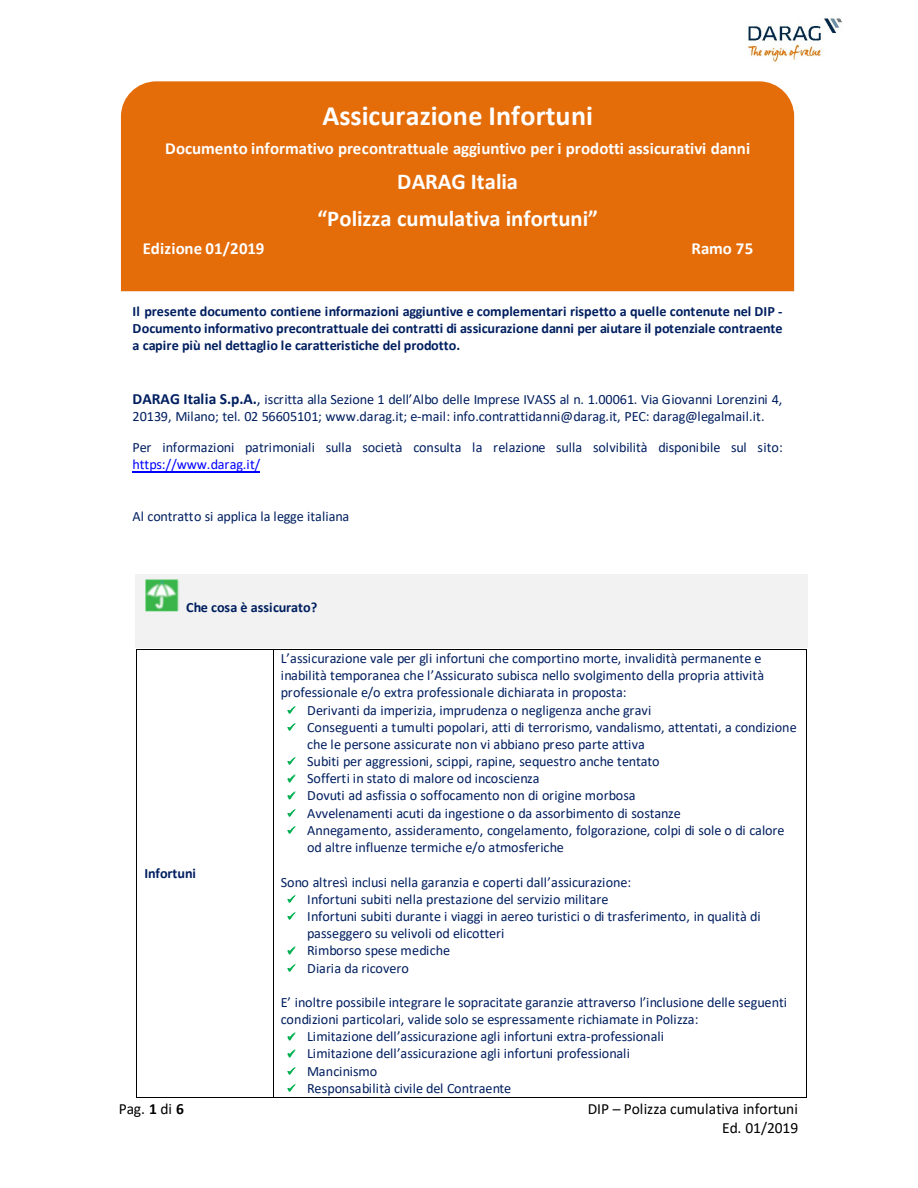
<style>
.page{position:relative;width:918px;height:1188px;background:#fff}
.page>*{position:absolute;margin:0;border:0;box-sizing:border-box;transform-origin:0 0}
.t1{font:700 28.05px "Calibri";letter-spacing:.005em;color:#fff}
.t2{font:700 22.65px/37.5px "Calibri";color:#fff;text-align:center}
.t3{font:700 16.95px "Calibri";letter-spacing:-.005em;color:#fff}
.t4{font:15.6px/19px "Calibri";color:#000;text-align:right}
.t5{font:14.25px/17.2px "Calibri";color:#001f5f}
.t6{font:700 14.25px/17.1px "Calibri";letter-spacing:-.005em;color:#001f5f;text-align:justify}
.t7{font:14.25px "Calibri";letter-spacing:-.005em;color:#0100ff}
.s1{font-weight:700;font-size:15.6px}
.s2{font-size:15.6px}
.s3{color:#00b04f}
.s4{font-weight:700}
</style>
<div class="page">
<hr style="left:137px;top:649px;width:136px;height:1px;background:#000">
<hr style="left:273px;top:649px;width:533px;height:1px;background:#000">
<hr style="left:136px;top:650px;width:1px;height:447px;background:#000">
<hr style="left:137px;top:1097px;width:136px;height:1px;background:#000">
<hr style="left:273px;top:650px;width:1px;height:447px;background:#000">
<hr style="left:273px;top:1097px;width:533px;height:1px;background:#000">
<hr style="left:806px;top:650px;width:1px;height:447px;background:#000">
<div style="left:121px;top:81px;width:673px;height:210px;background:#e46c09"></div>
<hr style="left:132px;top:471px;width:128px;height:1px;background:#0100ff">
<div style="left:135px;top:574px;width:672px;height:74px;background:#f2f2f2"></div>
<img style="left:146px;top:580px;width:33px;height:32px">
<img style="left:748px;top:18px;width:94px;height:44px">
<h1 class="t1" style="left:323px;top:102px;width:272px">Assicurazione Infortuni</h1>
<p class="t3" style="left:165px;top:140px;width:586px">Documento informativo precontrattuale aggiuntivo per i prodotti assicurativi danni</p>
<h2 class="t2" style="left:318px;top:163px;width:282px">DARAG Italia<br>“Polizza cumulativa infortuni”</h2>
<p class="t3" style="left:143px;top:240px;width:123px">Edizione 01/2019</p>
<p class="t3" style="left:692px;top:240px;width:63px">Ramo 75</p>
<p class="t6" style="left:132px;top:303px;width:652px">Il presente documento contiene informazioni aggiuntive e complementari rispetto a quelle contenute nel DIP - Documento informativo precontrattuale dei contratti di assicurazione danni per aiutare il potenziale contraente a capire più nel dettaglio le caratteristiche del prodotto.</p>
<p class="t5" style="left:132px;top:391px;width:652px"><span class="s1">DARAG Italia S.p.A.</span><span class="s2">,</span> iscritta alla Sezione 1 dell’Albo delle Imprese IVASS al n. 1.00061. Via Giovanni Lorenzini 4,<br>20139, Milano; tel. 02 56605101; www.darag.it; e-mail: info.contrattidanni@darag.it, PEC: darag@legalmail.it.</p>
<p class="t5" style="left:132px;top:440px;width:652px">Per informazioni patrimoniali sulla società consulta la relazione sulla solvibilità disponibile sul sito:</p>
<p class="t7" style="left:132px;top:459px;width:129px">https://www.darag.it/</p>
<p class="t5" style="left:132px;top:508px;width:218px">Al contratto si applica la legge italiana</p>
<p class="t6" style="left:186px;top:598px;width:133px">Che cosa è assicurato?</p>
<p class="t6" style="left:144px;top:865px;width:53px">Infortuni</p>
<p class="t5" style="left:281px;top:651px;width:485px">L’assicurazione vale per gli infortuni che comportino morte, invalidità permanente e inabilità temporanea che l’Assicurato subisca nello svolgimento della propria attività professionale e/o extra professionale dichiarata in proposta:</p>
<p class="t5" style="left:287px;top:702px;width:366px"><span class="s3">✓</span> Derivanti da imperizia, imprudenza o negligenza anche gravi</p>
<p class="t5" style="left:307px;top:719px;width:491px;text-indent:-20px"><span class="s3">✓</span> Conseguenti a tumulti popolari, atti di terrorismo, vandalismo, attentati, a condizione che le persone assicurate non vi abbiano preso parte attiva</p>
<p class="t5" style="left:287px;top:754px;width:374px"><span class="s3">✓</span> Subiti per aggressioni, scippi, rapine, sequestro anche tentato</p>
<p class="t5" style="left:287px;top:771px;width:254px"><span class="s3">✓</span> Sofferti in stato di malore od incoscienza</p>
<p class="t5" style="left:287px;top:788px;width:350px"><span class="s3">✓</span> Dovuti ad asfissia o soffocamento non di origine morbosa</p>
<p class="t5" style="left:287px;top:805px;width:396px"><span class="s3">✓</span> Avvelenamenti acuti da ingestione o da assorbimento di sostanze</p>
<p class="t5" style="left:307px;top:822px;width:479px;text-indent:-20px"><span class="s3">✓</span> Annegamento, assideramento, congelamento, folgorazione, colpi di sole o di calore od altre influenze termiche e/o atmosferiche</p>
<p class="t5" style="left:281px;top:874px;width:352px">Sono altresì inclusi nella garanzia e coperti dall’assicurazione:</p>
<p class="t5" style="left:287px;top:891px;width:323px"><span class="s3">✓</span> Infortuni subiti nella prestazione del servizio militare</p>
<p class="t5" style="left:307px;top:908px;width:455px;text-indent:-20px"><span class="s3">✓</span> Infortuni subiti durante i viaggi in aereo turistici o di trasferimento, in qualità di passeggero su velivoli od elicotteri</p>
<p class="t5" style="left:287px;top:943px;width:165px"><span class="s3">✓</span> Rimborso spese mediche</p>
<p class="t5" style="left:287px;top:960px;width:123px"><span class="s3">✓</span> Diaria da ricovero</p>
<p class="t5" style="left:281px;top:994px;width:508px">E’ inoltre possibile integrare le sopracitate garanzie attraverso l’inclusione delle seguenti condizioni particolari, valide solo se espressamente richiamate in Polizza:</p>
<p class="t5" style="left:287px;top:1029px;width:379px"><span class="s3">✓</span> Limitazione dell’assicurazione agli infortuni extra-professionali</p>
<p class="t5" style="left:287px;top:1046px;width:345px"><span class="s3">✓</span> Limitazione dell’assicurazione agli infortuni professionali</p>
<p class="t5" style="left:287px;top:1063px;width:92px"><span class="s3">✓</span> Mancinismo</p>
<p class="t5" style="left:287px;top:1080px;width:226px"><span class="s3">✓</span> Responsabilità civile del Contraente</p>
<p class="t4" style="left:119px;top:1100px;width:67px">Pag. <span class="s4">1</span> di <span class="s4">6</span></p>
<p class="t4" style="left:588px;top:1100px;width:212px">DIP – Polizza cumulativa infortuni<br>Ed. 01/2019</p>
</div>
